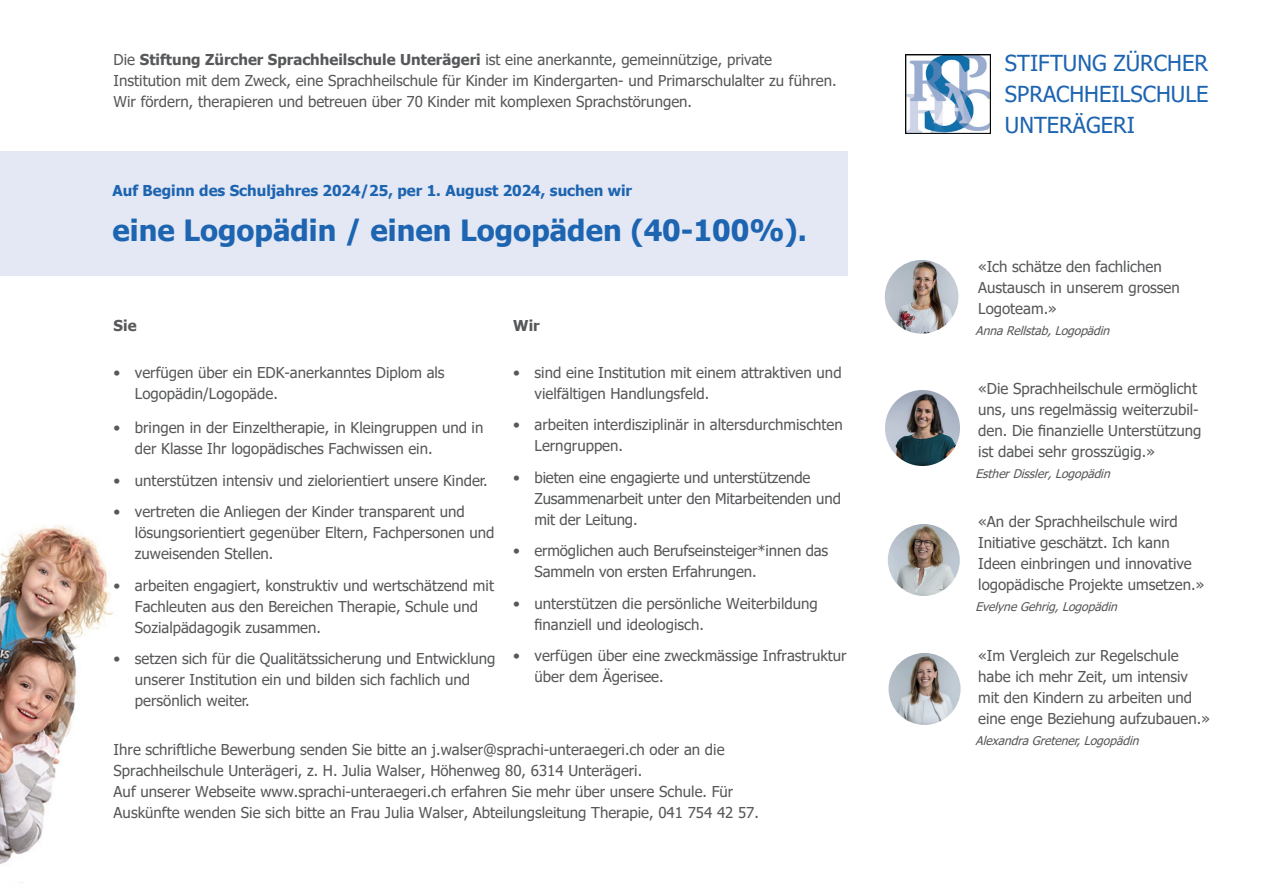
<style>
.page{position:relative;width:1263px;height:893px;background:#fff}
.page>*{position:absolute;margin:0;border:0;box-sizing:border-box;transform-origin:0 0}
.t1{font:700 29.25px "Tahoma";color:#1d64b1}
.t2{font:22.05px/31.2px "Tahoma";color:#1d64b1;text-align:justify}
.t3{font:15px/21px "Tahoma";color:#57585a}
.t4{font:700 15px "Tahoma";color:#1d64b1}
.t5{font:700 15px "Tahoma";color:#57585a}
.t6{font:italic 12px "Tahoma";color:#57585a}
.s1{font-weight:700}
</style>
<div class="page">
<div style="left:0;top:151px;width:847px;height:124px;background:#e3e8f4"></div>
<img style="left:0;top:525px;width:113px;height:358px">
<img style="left:905px;top:54px;width:85px;height:79px">
<img style="left:885px;top:260px;width:73px;height:74px;border-radius:37px">
<img style="left:888px;top:524px;width:72px;height:72px;border-radius:36px">
<img style="left:888px;top:653px;width:72px;height:72px;border-radius:36px">
<img style="left:885px;top:390px;width:75px;height:75px">
<p class="t3" style="left:114px;top:50px;width:724px">Die <span class="s1">Stiftung Zürcher Sprachheilschule Unterägeri</span> ist eine anerkannte, gemeinnützige, private<br>Institution mit dem Zweck, eine Sprachheilschule für Kinder im Kindergarten- und Primarschulalter zu führen.<br>Wir fördern, therapieren und betreuen über 70 Kinder mit komplexen Sprachstörungen.</p>
<p class="t4" style="left:112px;top:180px;width:521px">Auf Beginn des Schuljahres 2024/25, per 1. August 2024, suchen wir</p>
<h1 class="t1" style="left:112px;top:210px;width:696px">eine Logopädin / einen Logopäden (40-100%).</h1>
<p class="t5" style="left:114px;top:315px;width:24px">Sie</p>
<p class="t3" style="left:135px;top:363px;width:311px;text-indent:-21px">• verfügen über ein EDK-anerkanntes Diplom als<br>Logopädin/Logopäde.</p>
<p class="t3" style="left:135px;top:418px;width:350px;text-indent:-21px">• bringen in der Einzeltherapie, in Kleingruppen und in der Klasse Ihr logopädisches Fachwissen ein.</p>
<p class="t3" style="left:114px;top:471px;width:376px">• unterstützen intensiv und zielorientiert unsere Kinder.</p>
<p class="t3" style="left:135px;top:502px;width:361px;text-indent:-21px">• vertreten die Anliegen der Kinder transparent und lösungsorientiert gegenüber Eltern, Fachpersonen und zuweisenden Stellen.</p>
<p class="t3" style="left:135px;top:576px;width:361px;text-indent:-21px">• arbeiten engagiert, konstruktiv und wertschätzend mit<br>Fachleuten aus den Bereichen Therapie, Schule und<br>Sozialpädagogik zusammen.</p>
<p class="t3" style="left:135px;top:649px;width:362px;text-indent:-21px">• setzen sich für die Qualitätssicherung und Entwicklung unserer Institution ein und bilden sich fachlich und persönlich weiter.</p>
<p class="t5" style="left:513px;top:315px;width:28px">Wir</p>
<p class="t3" style="left:534px;top:363px;width:309px;text-indent:-21px">• sind eine Institution mit einem attraktiven und vielfältigen Handlungsfeld.</p>
<p class="t3" style="left:534px;top:415px;width:310px;text-indent:-21px">• arbeiten interdisziplinär in altersdurchmischten<br>Lerngruppen.</p>
<p class="t3" style="left:534px;top:468px;width:308px;text-indent:-21px">• bieten eine engagierte und unterstützende<br>Zusammenarbeit unter den Mitarbeitenden und mit der Leitung.</p>
<p class="t3" style="left:534px;top:541px;width:295px;text-indent:-21px">• ermöglichen auch Berufseinsteiger*innen das<br>Sammeln von ersten Erfahrungen.</p>
<p class="t3" style="left:534px;top:594px;width:285px;text-indent:-21px">• unterstützen die persönliche Weiterbildung finanziell und ideologisch.</p>
<p class="t3" style="left:534px;top:646px;width:314px;text-indent:-21px">• verfügen über eine zweckmässige Infrastruktur über dem Ägerisee.</p>
<p class="t3" style="left:114px;top:740px;width:647px">Ihre schriftliche Bewerbung senden Sie bitte an j.walser@sprachi-unteraegeri.ch oder an die Sprachheilschule Unterägeri, z. H. Julia Walser, Höhenweg 80, 6314 Unterägeri.<br>Auf unserer Webseite www.sprachi-unteraegeri.ch erfahren Sie mehr über unsere Schule. Für Auskünfte wenden Sie sich bitte an Frau Julia Walser, Abteilungsleitung Therapie, 041 754 42 57.</p>
<h2 class="t2" style="left:1005px;top:48px;width:205px">STIFTUNG ZÜRCHER SPRACHHEILSCHULE UNTERÄGERI</h2>
<p class="t3" style="left:978px;top:256px;width:203px">«Ich schätze den fachlichen<br>Austausch in unserem grossen<br>Logoteam.»</p>
<p class="t6" style="left:975px;top:322px;width:140px">AnnaRellstab,Logopädin</p>
<p class="t3" style="left:978px;top:379px;width:225px">«Die Sprachheilschule ermöglicht uns, uns regelmässig weiterzubil&shy;den. Die finanzielle Unterstützung ist dabei sehr grosszügig.»</p>
<p class="t6" style="left:975px;top:466px;width:140px">Esther Dissler,Logopädin</p>
<p class="t3" style="left:978px;top:512px;width:228px">«An der Sprachheilschule wird<br>Initiative geschätzt. Ich kann<br>Ideen einbringen und innovative logopädische Projekte umsetzen.»</p>
<p class="t6" style="left:975px;top:599px;width:147px">EvelyneGehrig,Logopädin</p>
<p class="t3" style="left:978px;top:646px;width:233px">«Im Vergleich zur Regelschule habe ich mehr Zeit, um intensiv mit den Kindern zu arbeiten und eine enge Beziehung aufzubauen.»</p>
<p class="t6" style="left:975px;top:732px;width:169px">AlexandraGretener,Logopädin</p>
</div>
